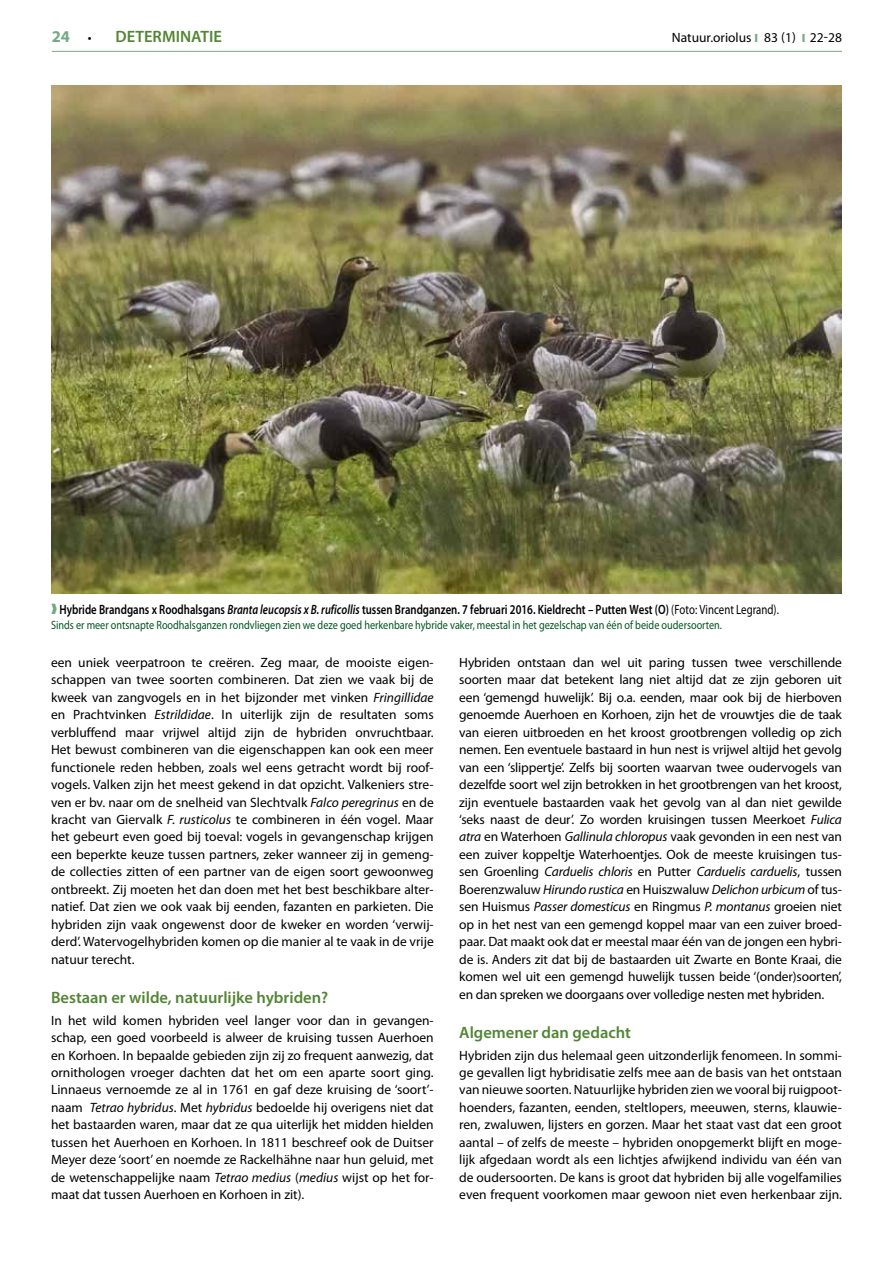
<style>
.page{position:relative;width:893px;height:1263px;background:#fff}
.page>*{position:absolute;margin:0;border:0;box-sizing:border-box;transform-origin:0 0}
.t1{font:600 16.5px "Myriad Pro";color:#538535}
.t2{font:700 16.5px "Myriad Pro";color:#75aa84}
.t3{font:13.5px/17.4px "Myriad Pro";color:#000;text-align:justify}
.t4{font:600 13.5px "Myriad Pro";color:#000;scale:.8 1}
.t5{font:12px "Myriad Pro";color:#005321;scale:.85 1}
.s1{font-weight:400;font-size:13.5px;color:#000}
.s2{font-weight:900;font-size:12px;color:#75aa84}
.s3{color:#fff}
.s4{color:#75aa84}
.s5{font-style:italic}
.s6{font-weight:400}
</style>
<div class="page">
<hr style="left:52px;top:51px;width:790px;height:1px;background:#75aa84">
<img style="left:51px;top:85px;width:791px;height:508px">
<p class="t2" style="left:52px;top:27px;width:41px">24 <span class="s1">•</span></p>
<p class="t1" style="left:116px;top:26px;width:108px">DETERMINATIE</p>
<p class="t3" style="left:672px;top:28px;width:173px">Natuur.oriolus <span class="s2">I</span> 83 (1) <span class="s2">I</span> <span class="s3">20-30</span></p>
<p class="t3" style="left:810px;top:28px;width:34px">22-28</p>
<p class="t4" style="left:51px;top:600px;width:911px"><span class="s4">❱</span> Hybride Brandgans x Roodhalsgans <span class="s5">Branta leucopsis x B. ruficollis</span> tussen Brandganzen. 7 februari 2016. Kieldrecht – Putten West (O) <span class="s6">(Foto: Vincent Legrand).</span></p>
<p class="t5" style="left:51px;top:617px;width:791px">Sinds er meer ontsnapte Roodhalsganzen rondvliegen zien we deze goed herkenbare hybride vaker, meestal in het gezelschap van één of beide oudersoorten.</p>
<p class="t3" style="left:51px;top:653px;width:384px">een uniek veerpatroon te creëren. Zeg maar, de mooiste eigen&shy;schappen van twee soorten combineren. Dat zien we vaak bij de kweek van zangvogels en in het bijzonder met vinken <span class="s5">Fringillidae </span>en Prachtvinken <span class="s5">Estrildidae</span>. In uiterlijk zijn de resultaten soms verbluffend maar vrijwel altijd zijn de hybriden onvruchtbaar.<br>Het bewust combineren van die eigenschappen kan ook een meer functionele reden hebben, zoals wel eens getracht wordt bij roof&shy;vogels. Valken zijn het meest gekend in dat opzicht. Valkeniers stre&shy;ven er bv. naar om de snelheid van Slechtvalk <span class="s5">Falco peregrinus</span> en de kracht van Giervalk <span class="s5">F. rusticolus</span> te combineren in één vogel. Maar het gebeurt even goed bij toeval: vogels in gevangenschap krijgen een beperkte keuze tussen partners, zeker wanneer zij in gemeng&shy;de collecties zitten of een partner van de eigen soort gewoonweg ontbreekt. Zij moeten het dan doen met het best beschikbare alter&shy;natief. Dat zien we ook vaak bij eenden, fazanten en parkieten. Die hybriden zijn vaak ongewenst door de kweker en worden ‘verwij&shy;derd’. Watervogelhybriden komen op die manier al te vaak in de vrije natuur terecht.</p>
<p class="t1" style="left:51px;top:987px;width:279px">Bestaan er wilde, natuurlijke hybriden?</p>
<p class="t3" style="left:51px;top:1011px;width:384px">In het wild komen hybriden veel langer voor dan in gevangen&shy;schap, een goed voorbeeld is alweer de kruising tussen Auerhoen en Korhoen. In bepaalde gebieden zijn zij zo frequent aanwezig, dat ornithologen vroeger dachten dat het om een aparte soort ging.<br>Linnaeus vernoemde ze al in 1761 en gaf deze kruising de ‘soort’- naam <span class="s5">Tetrao hybridus</span>. Met <span class="s5">hybridus</span> bedoelde hij overigens niet dat het bastaarden waren, maar dat ze qua uiterlijk het midden hielden tussen het Auerhoen en Korhoen. In 1811 beschreef ook de Duitser Meyer deze ‘soort’ en noemde ze Rackelhähne naar hun geluid, met de wetenschappelijke naam <span class="s5">Tetrao medius</span> (<span class="s5">medius</span> wijst op het for&shy;maat dat tussen Auerhoen en Korhoen in zit).</p>
<p class="t3" style="left:459px;top:653px;width:384px">Hybriden ontstaan dan wel uit paring tussen twee verschillende soorten maar dat betekent lang niet altijd dat ze zijn geboren uit een ‘gemengd huwelijk’. Bij o.a. eenden, maar ook bij de hierboven genoemde Auerhoen en Korhoen, zijn het de vrouwtjes die de taak van eieren uitbroeden en het kroost grootbrengen volledig op zich nemen. Een eventuele bastaard in hun nest is vrijwel altijd het gevolg van een ‘slippertje’. Zelfs bij soorten waarvan twee oudervogels van dezelfde soort wel zijn betrokken in het grootbrengen van het kroost, zijn eventuele bastaarden vaak het gevolg van al dan niet gewilde ‘seks naast de deur’. Zo worden kruisingen tussen Meerkoet <span class="s5">Fulica atra</span> en Waterhoen <span class="s5">Gallinula chloropus</span> vaak gevonden in een nest van een zuiver koppeltje Waterhoentjes. Ook de meeste kruisingen tus&shy;sen Groenling <span class="s5">Carduelis chloris</span> en Putter <span class="s5">Carduelis carduelis</span>, tussen Boerenzwaluw <span class="s5">Hirundo rustica</span> en Huiszwaluw <span class="s5">Delichon urbicum</span> of tus&shy;sen Huismus <span class="s5">Passer domesticus</span> en Ringmus <span class="s5">P. montanus</span> groeien niet op in het nest van een gemengd koppel maar van een zuiver broed&shy;paar. Dat maakt ook dat er meestal maar één van de jongen een hybri&shy;de is. Anders zit dat bij de bastaarden uit Zwarte en Bonte Kraai, die komen wel uit een gemengd huwelijk tussen beide ‘(onder)soorten’, en dan spreken we doorgaans over volledige nesten met hybriden.</p>
<p class="t1" style="left:459px;top:1022px;width:173px">Algemener dan gedacht</p>
<p class="t3" style="left:459px;top:1046px;width:384px">Hybriden zijn dus helemaal geen uitzonderlijk fenomeen. In sommi&shy;ge gevallen ligt hybridisatie zelfs mee aan de basis van het ontstaan van nieuwe soorten. Natuurlijke hybriden zien we vooral bij ruigpoot&shy;hoenders, fazanten, eenden, steltlopers, meeuwen, sterns, klauwie&shy;ren, zwaluwen, lijsters en gorzen. Maar het staat vast dat een groot aantal – of zelfs de meeste – hybriden onopgemerkt blijft en moge&shy;lijk afgedaan wordt als een lichtjes afwijkend individu van één van de oudersoorten. De kans is groot dat hybriden bij alle vogelfamilies even frequent voorkomen maar gewoon niet even herkenbaar zijn.</p>
</div>
